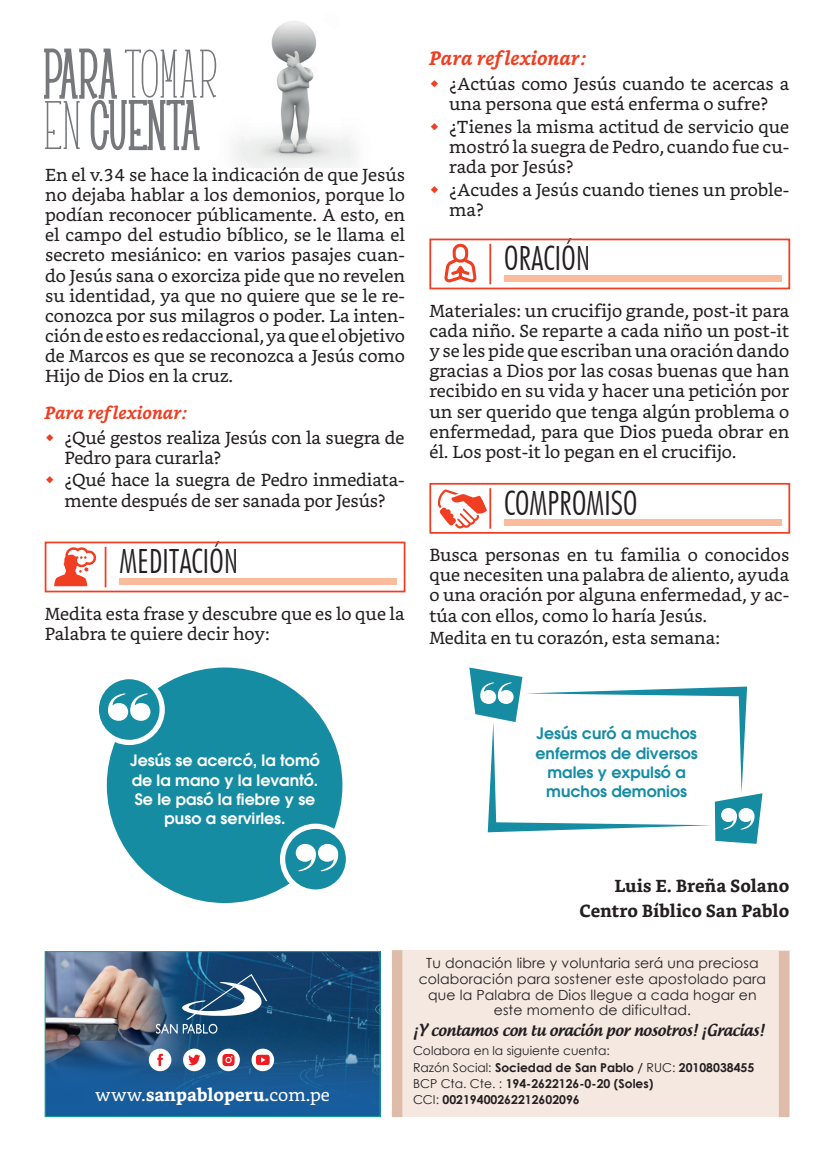
<style>
.page{position:relative;width:834px;height:1166px;background:#fff}
.page>*{position:absolute;margin:0;border:0;box-sizing:border-box;transform-origin:0 0}
.t1{font:73.5px "Fette Bauersche Antiqua UNZ Pro";color:#fff}
.t2{font:60.02px "Ciao";letter-spacing:.075em;color:#76787b}
.t3{font:57.75px "Fette Bauersche Antiqua UNZ Pro";color:#fff}
.t4{font:300 condensed 33.43px "Futura BT";color:#231f20}
.t5{font:italic 700 19.25px "Bookerly";color:#ef3e22}
.t6{font:17.5px/20.1px "Bookerly";color:#231f20}
.t7{font:700 17.5px/25.2px "Bookerly";color:#231f20;text-align:right}
.t8{font:700 17.5px "Bookerly";color:#fff}
.t9{font:italic 700 17.5px "Bookerly";color:#ef3e22}
.t10{font:600 15.75px/19.2px "Avant Garde";color:#fff;text-align:center}
.t11{font:600 15.75px/19.2px "Avant Garde";color:#168ca3;text-align:center}
.t12{font:500 15.75px "Androgyne";letter-spacing:-.01em;color:#231f20}
.t13{font:14px/15.8px "Century Gothic";letter-spacing:.01em;color:#231f20;text-align:center}
.t14{font:700 12.25px/16.4px "Century Gothic";color:#231f20}
.s1{font-weight:400}
</style>
<div class="page">
<div style="left:45px;top:541px;width:360px;height:51px;border:2px solid #ef3e22"></div>
<hr style="left:105px;top:547px;width:1px;height:40px;background:#ef3e22">
<div style="left:119px;top:578px;width:277px;height:7px;background:#fabb9d"></div>
<svg style="left:54px;top:547px;width:42px;height:39px"></svg>
<div style="left:429px;top:239px;width:361px;height:50px;border:2px solid #ef3e22"></div>
<hr style="left:489px;top:244px;width:2px;height:40px;background:#ef3e22">
<div style="left:504px;top:275px;width:277px;height:7px;background:#fabb9d"></div>
<svg style="left:444px;top:244px;width:32px;height:38px"></svg>
<div style="left:429px;top:483px;width:361px;height:51px;border:2px solid #ef3e22"></div>
<hr style="left:489px;top:488px;width:2px;height:41px;background:#ef3e22">
<div style="left:504px;top:519px;width:277px;height:7px;background:#fabb9d"></div>
<svg style="left:438px;top:489px;width:49px;height:39px"></svg>
<div style="left:392px;top:950px;width:397px;height:167px;background:#f4e8e1"></div>
<div style="left:778px;top:951px;width:11px;height:166px;background:#dfbcaa"></div>
<div style="left:392px;top:950px;width:10px;height:167px;background:#dfbcaa"></div>
<svg style="left:44px;top:48px;width:156px;height:103px"></svg>
<img style="left:233px;top:21px;width:124px;height:146px">
<div style="left:107px;top:667px;width:235px;height:236px;background:#168ca3;border-radius:50%"></div>
<div style="left:96px;top:676px;width:66px;height:66px;background:#168ca3;border-radius:50%"></div>
<div style="left:94px;top:674px;width:71px;height:71px;border:5px solid #fff;border-radius:50%"></div>
<div style="left:282px;top:826px;width:66px;height:66px;background:#168ca3;border-radius:50%"></div>
<div style="left:280px;top:823px;width:71px;height:72px;border:5px solid #fff;border-radius:50%"></div>
<svg style="left:469px;top:667px;width:293px;height:177px"></svg>
<div style="left:45px;top:951px;width:335px;height:165px;background:#175d9e"></div>
<img style="left:47px;top:953px;width:331px;height:135px">
<div style="left:45px;top:951px;width:335px;height:166px;border:1px solid #1aa795"></div>
<svg style="left:156px;top:974px;width:111px;height:59px;background:#3e688b"></svg>
<svg style="left:149px;top:1048px;width:22px;height:23px"></svg>
<div style="left:183px;top:1048px;width:22px;height:23px;background:#fff;border-radius:50%"></div>
<svg style="left:188px;top:1054px;width:12px;height:11px"></svg>
<svg style="left:251px;top:1048px;width:23px;height:23px"></svg>
<svg style="left:217px;top:1048px;width:23px;height:23px"></svg>
<h2 class="t2" style="left:45px;top:42px;width:171px">PARA TOMAR</h2>
<p class="t6" style="left:45px;top:165px;width:361px;text-align:justify">En el v.34 se hace la indicación de que Jesús no dejaba hablar a los demonios, porque lo podían reconocer públicamente. A esto, en el campo del estudio bíblico, se le llama el secreto mesiánico: en varios pasajes cuan&shy;do Jesús sana o exorciza pide que no revelen su identidad, ya que no quiere que se le re&shy;conozca por sus milagros o poder. La inten&shy;ción de esto es redaccional, ya que el objetivo de Marcos es que se reconozca a Jesús como Hijo de Dios en la cruz.</p>
<p class="t9" style="left:45px;top:402px;width:144px">Para reflexionar:</p>
<p class="t6" style="left:64px;top:427px;width:341px">¿Qué gestos realiza Jesús con la suegra de<br>Pedro para curarla?</p>
<p class="t6" style="left:64px;top:470px;width:341px">¿Qué hace la suegra de Pedro inmediata&shy;mente después de ser sanada por Jesús?</p>
<h3 class="t4" style="left:119px;top:541px;width:120px">MEDITACIÓN</h3>
<p class="t6" style="left:45px;top:604px;width:361px">Medita esta frase y descubre que es lo que la<br>Palabra te quiere decir hoy:</p>
<h1 class="t1" style="left:105px;top:672px;width:50px">“</h1>
<p class="t10" style="left:130px;top:751px;width:191px">Jesús se acercó, la tomó de la mano y la levantó.<br>Se le pasó la fiebre y se puso a servirles.</p>
<h1 class="t1" style="left:293px;top:823px;width:50px">"</h1>
<p class="t5" style="left:429px;top:47px;width:158px">Para reflexionar:</p>
<p class="t6" style="left:449px;top:74px;width:341px">¿Actúas como Jesús cuando te acercas a una persona que está enferma o sufre?</p>
<p class="t6" style="left:449px;top:117px;width:341px;text-align:justify">¿Tienes la misma actitud de servicio que mostró la suegra de Pedro, cuando fue cu&shy;rada por Jesús?</p>
<p class="t6" style="left:449px;top:180px;width:341px">¿Acudes a Jesús cuando tienes un proble&shy;ma?</p>
<h3 class="t4" style="left:504px;top:238px;width:88px">ORACIÓN</h3>
<p class="t6" style="left:429px;top:301px;width:361px;text-align:justify">Materiales: un crucifijo grande, post-it para cada niño. Se reparte a cada niño un post-it y se les pide que escriban una oración dando gracias a Dios por las cosas buenas que han recibido en su vida y hacer una petición por un ser querido que tenga algún problema o enfermedad, para que Dios pueda obrar en él. Los post-it lo pegan en el crucifijo.</p>
<h3 class="t4" style="left:504px;top:482px;width:135px">COMPROMISO</h3>
<p class="t6" style="left:429px;top:545px;width:361px;text-align:justify">Busca personas en tu familia o conocidos que necesiten una palabra de aliento, ayuda o una oración por alguna enfermedad, y ac&shy;túa con ellos, como lo haría Jesús.</p>
<p class="t6" style="left:429px;top:628px;width:292px">Medita en tu corazón, esta semana:</p>
<h3 class="t3" style="left:477px;top:666px;width:40px">“</h3>
<p class="t11" style="left:535px;top:724px;width:164px">Jesús curó a muchos enfermos de diversos males y expulsó a muchos demonios</p>
<h3 class="t3" style="left:718px;top:792px;width:39px">"</h3>
<p class="t7" style="left:579px;top:873px;width:211px">Luis E. Breña Solano<br>Centro Bíblico San Pablo</p>
<p class="t8" style="left:95px;top:1084px;width:236px"><span class="s1">www.</span>sanpabloperu.<span class="s1">com.pe</span></p>
<p class="t13" style="left:418px;top:955px;width:349px">Tu donación libre y voluntaria será una preciosa colaboración para sostener este apostolado para que la Palabra de Dios llegue a cada hogar en este momento de dificultad.</p>
<p class="t14" style="left:413px;top:1041px;width:343px"><span class="s1">Colabora en la siguiente cuenta:<br>Razón Social:</span> Sociedad de San Pablo / <span class="s1">RUC:</span> 20108038455<br><span class="s1">BCP Cta. Cte. :</span> 194-2622126-0-20 (Soles)<br><span class="s1">CCI:</span> 00219400262212602096</p>
<p class="t12" style="left:413px;top:1020px;width:353px">¡Y contamos con tu oración por nosotros! ¡Gracias!</p>
</div>
